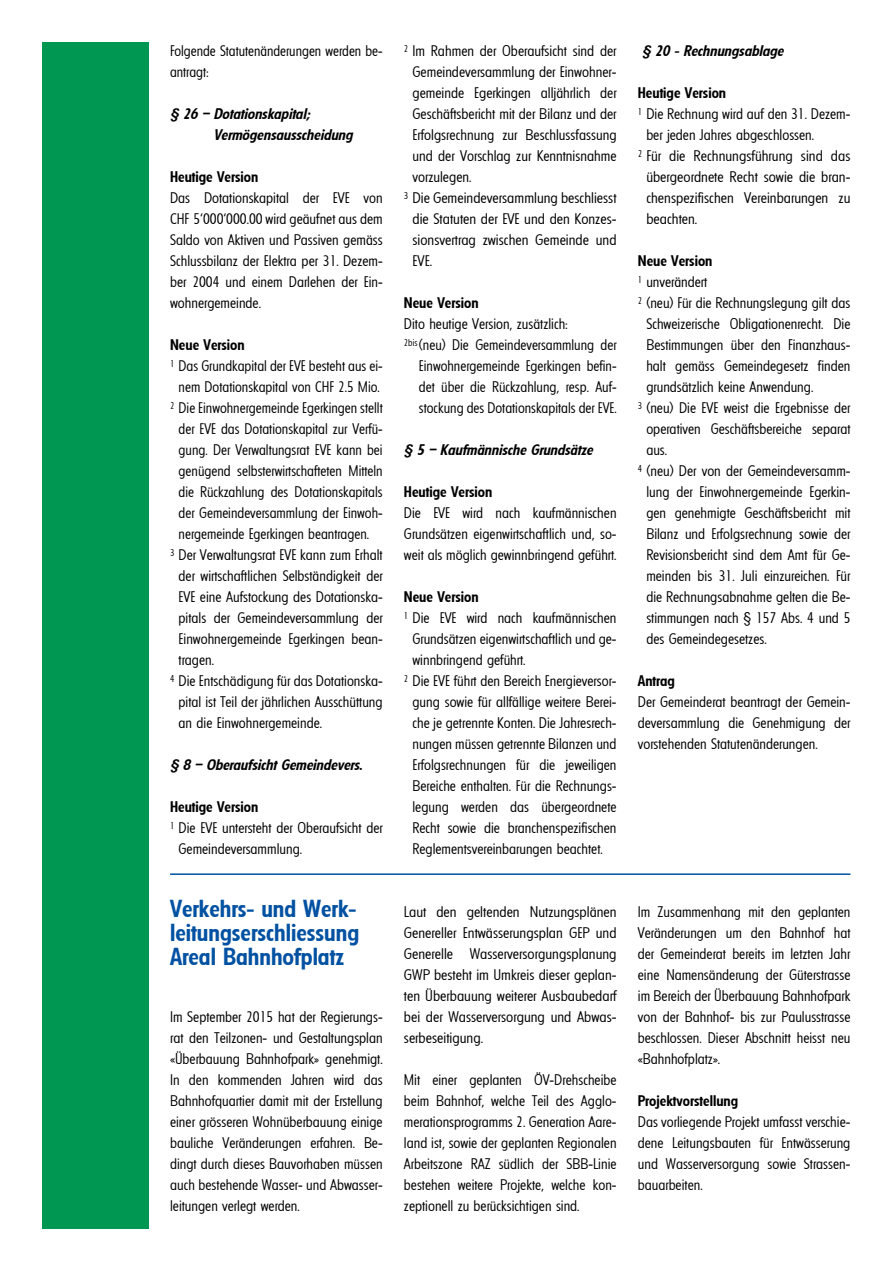
<style>
.page{position:relative;width:893px;height:1263px;background:#fff}
.page>*{position:absolute;margin:0;border:0;box-sizing:border-box;transform-origin:0 0}
.t1{font:600 24px/24px "Florida";color:#0051a2;text-align:justify}
.t2{font:300 15px/21px "Florida";color:#000;text-align:justify}
.t3{font:600 15px "Florida";color:#000}
.t4{font:600 15px/21px "Iflorida";color:#000}
</style>
<div class="page">
<div style="left:42px;top:43px;width:106px;height:1186px;background:#009753"></div>
<hr style="left:170px;top:873px;width:680px;height:2px;background:#0051a2">
<p class="t2" style="left:170px;top:40px;width:214px">Folgende Statutenänderungen werden be&shy;antragt:</p>
<p class="t4" style="left:213px;top:103px;width:141px;text-indent:-43px">§ 26 – Dotationskapital;<br>Vermögensausscheidung</p>
<p class="t3" style="left:170px;top:168px;width:90px">Heutige Version</p>
<p class="t2" style="left:170px;top:187px;width:214px">Das Dotationskapital der EVE von CHF 5‘000‘000.00 wird geäufnet aus dem Saldo von Aktiven und Passiven gemäss Schlussbilanz der Elektra per 31. Dezem&shy;ber 2004 und einem Darlehen der Ein&shy;wohnergemeinde.</p>
<p class="t3" style="left:170px;top:336px;width:76px">Neue Version</p>
<p class="t2" style="left:170px;top:355px;width:214px"><sup>1</sup> Das Grundkapital der EVE besteht aus ei-</p>
<p class="t2" style="left:179px;top:376px;width:203px">nem Dotationskapital von CHF 2.5 Mio.</p>
<p class="t2" style="left:170px;top:397px;width:214px"><sup>2</sup> Die Einwohnergemeinde Egerkingen stellt</p>
<p class="t2" style="left:179px;top:418px;width:206px">der EVE das Dotationskapital zur Verfü-</p>
<p class="t2" style="left:179px;top:439px;width:206px">gung. Der Verwaltungsrat EVE kann bei</p>
<p class="t2" style="left:179px;top:460px;width:206px">genügend selbsterwirtschafteten Mitteln</p>
<p class="t2" style="left:179px;top:481px;width:206px">die Rückzahlung des Dotationskapitals</p>
<p class="t2" style="left:179px;top:502px;width:206px">der Gemeindeversammlung der Einwoh-</p>
<p class="t2" style="left:179px;top:523px;width:192px">nergemeinde Egerkingen beantragen.</p>
<p class="t2" style="left:170px;top:544px;width:214px"><sup>3</sup> Der Verwaltungsrat EVE kann zum Erhalt</p>
<p class="t2" style="left:179px;top:565px;width:206px">der wirtschaftlichen Selbständigkeit der</p>
<p class="t2" style="left:179px;top:586px;width:206px">EVE eine Aufstockung des Dotationska-</p>
<p class="t2" style="left:179px;top:607px;width:206px">pitals der Gemeindeversammlung der</p>
<p class="t2" style="left:179px;top:628px;width:206px">Einwohnergemeinde Egerkingen bean-</p>
<p class="t2" style="left:179px;top:649px;width:37px">tragen.</p>
<p class="t2" style="left:170px;top:670px;width:214px"><sup>4</sup> Die Entschädigung für das Dotationska-</p>
<p class="t2" style="left:179px;top:691px;width:206px">pital ist Teil der jährlichen Ausschüttung</p>
<p class="t2" style="left:179px;top:712px;width:145px">an die Einwohnergemeinde.</p>
<p class="t4" style="left:170px;top:754px;width:194px">§ 8 – Oberaufsicht Gemeindevers.</p>
<p class="t3" style="left:170px;top:798px;width:90px">Heutige Version</p>
<p class="t2" style="left:170px;top:817px;width:214px"><sup>1</sup> Die EVE untersteht der Oberaufsicht der</p>
<p class="t2" style="left:179px;top:838px;width:125px">Gemeindeversammlung.</p>
<h1 class="t1" style="left:170px;top:897px;width:191px">Verkehrs- und Werk&shy;leitungserschliessung Areal Bahnhofplatz</h1>
<p class="t2" style="left:170px;top:1006px;width:214px">Im September 2015 hat der Regierungs&shy;rat den Teilzonen- und Gestaltungsplan «Überbauung Bahnhofpark» genehmigt.<br>In den kommenden Jahren wird das Bahnhofquartier damit mit der Erstellung einer grösseren Wohnüberbauung einige bauliche Veränderungen erfahren. Be&shy;dingt durch dieses Bauvorhaben müssen auch bestehende Wasser- und Abwasser&shy;leitungen verlegt werden.</p>
<p class="t2" style="left:404px;top:40px;width:214px"><sup>2</sup> Im Rahmen der Oberaufsicht sind der</p>
<p class="t2" style="left:412px;top:61px;width:206px">Gemeindeversammlung der Einwohner-</p>
<p class="t2" style="left:412px;top:82px;width:206px">gemeinde Egerkingen alljährlich der</p>
<p class="t2" style="left:412px;top:103px;width:206px">Geschäftsbericht mit der Bilanz und der</p>
<p class="t2" style="left:412px;top:124px;width:206px">Erfolgsrechnung zur Beschlussfassung</p>
<p class="t2" style="left:412px;top:145px;width:206px">und der Vorschlag zur Kenntnisnahme</p>
<p class="t2" style="left:412px;top:166px;width:61px">vorzulegen.</p>
<p class="t2" style="left:404px;top:187px;width:214px"><sup>3</sup> Die Gemeindeversammlung beschliesst</p>
<p class="t2" style="left:412px;top:208px;width:206px">die Statuten der EVE und den Konzes-</p>
<p class="t2" style="left:412px;top:229px;width:206px">sionsvertrag zwischen Gemeinde und</p>
<p class="t2" style="left:412px;top:250px;width:21px">EVE.</p>
<p class="t3" style="left:404px;top:294px;width:76px">Neue Version</p>
<p class="t2" style="left:404px;top:313px;width:165px">Dito heutige Version, zusätzlich:</p>
<p class="t2" style="left:404px;top:334px;width:214px"><sup>2bis</sup>(neu) Die Gemeindeversammlung der</p>
<p class="t2" style="left:419px;top:355px;width:199px">Einwohnergemeinde Egerkingen befin-</p>
<p class="t2" style="left:419px;top:376px;width:199px">det über die Rückzahlung, resp. Auf-</p>
<p class="t2" style="left:419px;top:397px;width:199px">stockung des Dotationskapitals der EVE.</p>
<p class="t4" style="left:404px;top:439px;width:190px">§ 5 – Kaufmännische Grundsätze</p>
<p class="t3" style="left:404px;top:483px;width:90px">Heutige Version</p>
<p class="t2" style="left:404px;top:502px;width:214px">Die EVE wird nach kaufmännischen Grundsätzen eigenwirtschaftlich und, so&shy;weit als möglich gewinnbringend geführt.</p>
<p class="t3" style="left:404px;top:588px;width:76px">Neue Version</p>
<p class="t2" style="left:404px;top:607px;width:214px"><sup>1</sup> Die EVE wird nach kaufmännischen</p>
<p class="t2" style="left:412px;top:628px;width:206px">Grundsätzen eigenwirtschaftlich und ge-</p>
<p class="t2" style="left:412px;top:649px;width:115px">winnbringend geführt.</p>
<p class="t2" style="left:404px;top:670px;width:214px"><sup>2</sup> Die EVE führt den Bereich Energieversor-</p>
<p class="t2" style="left:412px;top:691px;width:206px">gung sowie für allfällige weitere Berei-</p>
<p class="t2" style="left:412px;top:712px;width:206px">che je getrennte Konten. Die Jahresrech-</p>
<p class="t2" style="left:412px;top:733px;width:206px">nungen müssen getrennte Bilanzen und</p>
<p class="t2" style="left:412px;top:754px;width:206px">Erfolgsrechnungen für die jeweiligen</p>
<p class="t2" style="left:412px;top:775px;width:206px">Bereiche enthalten. Für die Rechnungs-</p>
<p class="t2" style="left:412px;top:796px;width:206px">legung werden das übergeordnete</p>
<p class="t2" style="left:412px;top:817px;width:206px">Recht sowie die branchenspezifischen</p>
<p class="t2" style="left:412px;top:838px;width:192px">Reglementsvereinbarungen beachtet.</p>
<p class="t2" style="left:404px;top:901px;width:214px">Laut den geltenden Nutzungsplänen Genereller Entwässerungsplan GEP und Generelle Wasserversorgungsplanung GWP besteht im Umkreis dieser geplan&shy;ten Überbauung weiterer Ausbaubedarf bei der Wasserversorgung und Abwas&shy;serbeseitigung.</p>
<p class="t2" style="left:404px;top:1069px;width:214px">Mit einer geplanten ÖV-Drehscheibe beim Bahnhof, welche Teil des Agglo&shy;merationsprogramms 2. Generation Aare&shy;land ist, sowie der geplanten Regionalen Arbeitszone RAZ südlich der SBB-Linie bestehen weitere Projekte, welche kon&shy;zeptionell zu berücksichtigen sind.</p>
<p class="t4" style="left:642px;top:40px;width:143px">§ 20 - Rechnungsablage</p>
<p class="t3" style="left:638px;top:84px;width:90px">Heutige Version</p>
<p class="t2" style="left:638px;top:103px;width:214px"><sup>1</sup> Die Rechnung wird auf den 31. Dezem-</p>
<p class="t2" style="left:646px;top:124px;width:169px">ber jeden Jahres abgeschlossen.</p>
<p class="t2" style="left:638px;top:145px;width:214px"><sup>2</sup> Für die Rechnungsführung sind das</p>
<p class="t2" style="left:646px;top:166px;width:206px">übergeordnete Recht sowie die bran-</p>
<p class="t2" style="left:646px;top:187px;width:206px">chenspezifischen Vereinbarungen zu</p>
<p class="t2" style="left:646px;top:208px;width:52px">beachten.</p>
<p class="t3" style="left:638px;top:252px;width:76px">Neue Version</p>
<p class="t2" style="left:638px;top:271px;width:71px"><sup>1</sup> unverändert</p>
<p class="t2" style="left:638px;top:292px;width:214px"><sup>2</sup> (neu) Für die Rechnungslegung gilt das</p>
<p class="t2" style="left:646px;top:313px;width:206px">Schweizerische Obligationenrecht. Die</p>
<p class="t2" style="left:646px;top:334px;width:206px">Bestimmungen über den Finanzhaus-</p>
<p class="t2" style="left:646px;top:355px;width:206px">halt gemäss Gemeindegesetz finden</p>
<p class="t2" style="left:646px;top:376px;width:168px">grundsätzlich keine Anwendung.</p>
<p class="t2" style="left:638px;top:397px;width:214px"><sup>3</sup> (neu) Die EVE weist die Ergebnisse der</p>
<p class="t2" style="left:646px;top:418px;width:206px">operativen Geschäftsbereiche separat</p>
<p class="t2" style="left:646px;top:439px;width:22px">aus.</p>
<p class="t2" style="left:638px;top:460px;width:214px"><sup>4</sup> (neu) Der von der Gemeindeversamm-</p>
<p class="t2" style="left:646px;top:481px;width:206px">lung der Einwohnergemeinde Egerkin-</p>
<p class="t2" style="left:646px;top:502px;width:206px">gen genehmigte Geschäftsbericht mit</p>
<p class="t2" style="left:646px;top:523px;width:206px">Bilanz und Erfolgsrechnung sowie der</p>
<p class="t2" style="left:646px;top:544px;width:206px">Revisionsbericht sind dem Amt für Ge-</p>
<p class="t2" style="left:646px;top:565px;width:206px">meinden bis 31. Juli einzureichen. Für</p>
<p class="t2" style="left:646px;top:586px;width:206px">die Rechnungsabnahme gelten die Be-</p>
<p class="t2" style="left:646px;top:607px;width:206px">stimmungen nach § 157 Abs. 4 und 5</p>
<p class="t2" style="left:646px;top:628px;width:122px">des Gemeindegesetzes.</p>
<p class="t3" style="left:638px;top:672px;width:39px">Antrag</p>
<p class="t2" style="left:638px;top:691px;width:214px">Der Gemeinderat beantragt der Gemein&shy;deversammlung die Genehmigung der vorstehenden Statutenänderungen.</p>
<p class="t2" style="left:638px;top:901px;width:214px">Im Zusammenhang mit den geplanten Veränderungen um den Bahnhof hat der Gemeinderat bereits im letzten Jahr eine Namensänderung der Güterstrasse im Bereich der Überbauung Bahnhofpark von der Bahnhof- bis zur Paulusstrasse beschlossen. Dieser Abschnitt heisst neu «Bahnhofplatz».</p>
<p class="t3" style="left:638px;top:1092px;width:102px">Projektvorstellung</p>
<p class="t2" style="left:638px;top:1111px;width:214px">Das vorliegende Projekt umfasst verschie&shy;dene Leitungsbauten für Entwässerung und Wasserversorgung sowie Strassen&shy;bauarbeiten.</p>
</div>
